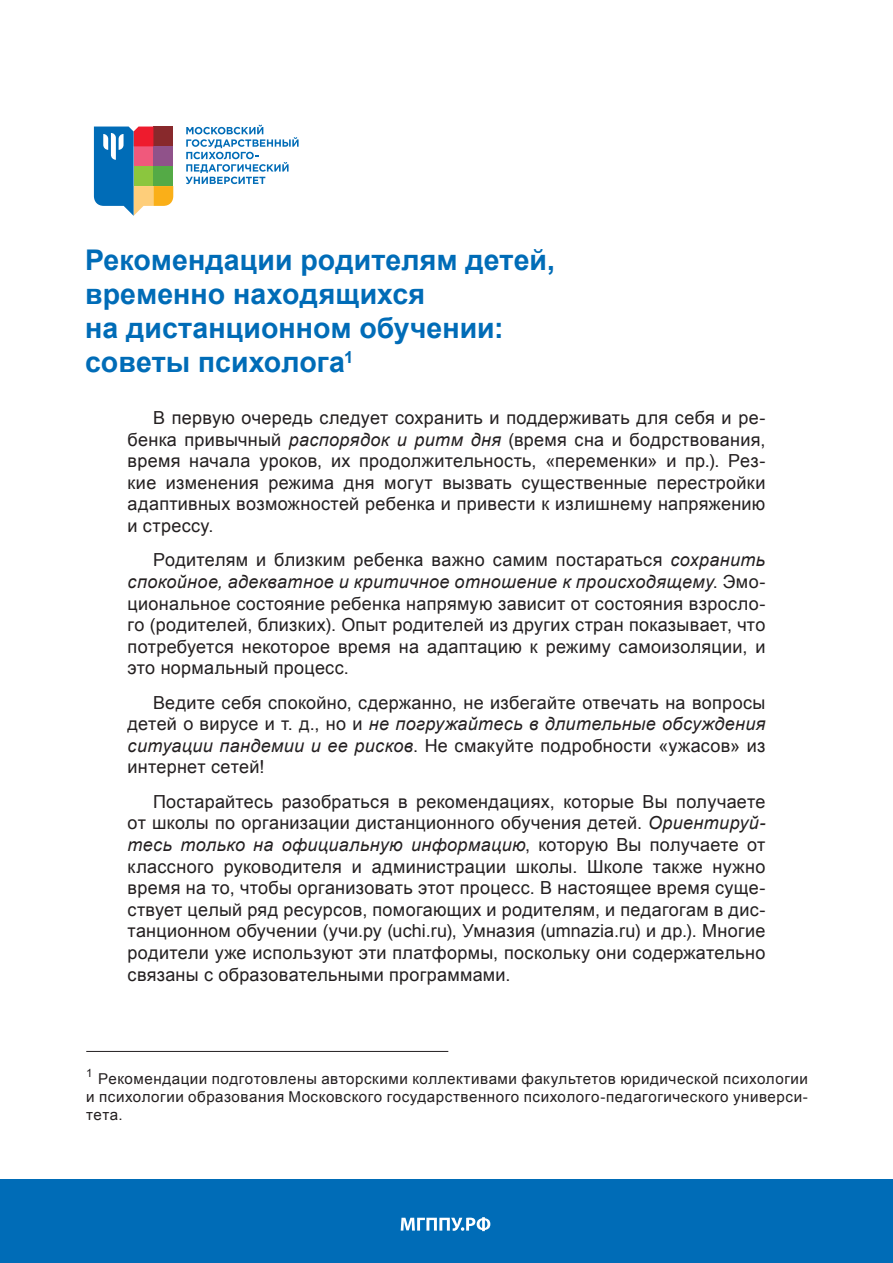
<style>
.page{position:relative;width:893px;height:1263px;background:#fff}
.page>*{position:absolute;margin:0;border:0;box-sizing:border-box;transform-origin:0 0}
.Заг{font:700 28.5px/34.2px "Arial";color:#006cb7}
.основной{font:18px/21.6px "Arial";letter-spacing:.015em;color:#231f20;text-align:justify}
.основной-2{font:15px/18px "Arial";letter-spacing:.035em;color:#231f20;text-align:justify}
.s1{font-style:italic}
</style>
<div class="page">
<div style="left:0;top:1179px;width:893px;height:84px;background:#006cb7"></div>
<svg style="left:401px;top:1217px;width:89px;height:14px"></svg>
<svg style="left:94px;top:127px;width:79px;height:89px;background:#778994"></svg>
<svg style="left:186px;top:125px;width:113px;height:59px"></svg>
<hr style="left:86px;top:1051px;width:362px;height:1px;background:#231f20">
<p class="Заг" style="left:85px;top:243px;width:471px">Рекомендации родителям детей, временно находящихся<br>на дистанционном обучении: советы психолога<sup>1</sup></p>
<p class="основной" style="left:128px;top:407px;width:639px;text-indent:26px">В первую очередь следует сохранить и поддерживать для себя и ре&shy;бенка привычный <span class="s1">распорядок и ритм дня</span> (время сна и бодрствования, время начала уроков, их продолжительность, «переменки» и пр.). Рез&shy;кие изменения режима дня могут вызвать существенные перестройки адаптивных возможностей ребенка и привести к излишнему напряжению и стрессу.</p>
<p class="основной" style="left:128px;top:549px;width:639px;text-indent:26px">Родителям и близким ребенка важно самим постараться <span class="s1">сохранить спокойное, адекватное и критичное отношение к происходящему</span>. Эмо&shy;циональное состояние ребенка напрямую зависит от состояния взросло&shy;го (родителей, близких). Опыт родителей из других стран показывает, что потребуется некоторое время на адаптацию к режиму самоизоляции, и это нормальный процесс.</p>
<p class="основной" style="left:128px;top:692px;width:639px;text-indent:26px">Ведите себя спокойно, сдержанно, не избегайте отвечать на вопросы детей о вирусе и т. д., но и <span class="s1">не погружайтесь в длительные обсуждения ситуации пандемии и ее рисков</span>. Не смакуйте подробности «ужасов» из интернет сетей!</p>
<p class="основной" style="left:128px;top:791px;width:639px;text-indent:26px">Постарайтесь разобраться в рекомендациях, которые Вы получаете от школы по организации дистанционного обучения детей. <span class="s1">Ориентируй&shy;тесь только на официальную информацию</span>, которую Вы получаете от классного руководителя и администрации школы. Школе также нужно время на то, чтобы организовать этот процесс. В настоящее время суще&shy;ствует целый ряд ресурсов, помогающих и родителям, и педагогам в дис&shy;танционном обучении (учи.ру (uchi.ru), Умназия (umnazia.ru) и др.). Многие родители уже используют эти платформы, поскольку они содержательно связаны с образовательными программами.</p>
<p class="основной-2" style="left:86px;top:1069px;width:723px"><sup>1</sup> Рекомендации подготовлены авторскими коллективами факультетов юридической психологии и психологии образования Московского государственного психолого-педагогического универси&shy;тета.</p>
</div>
